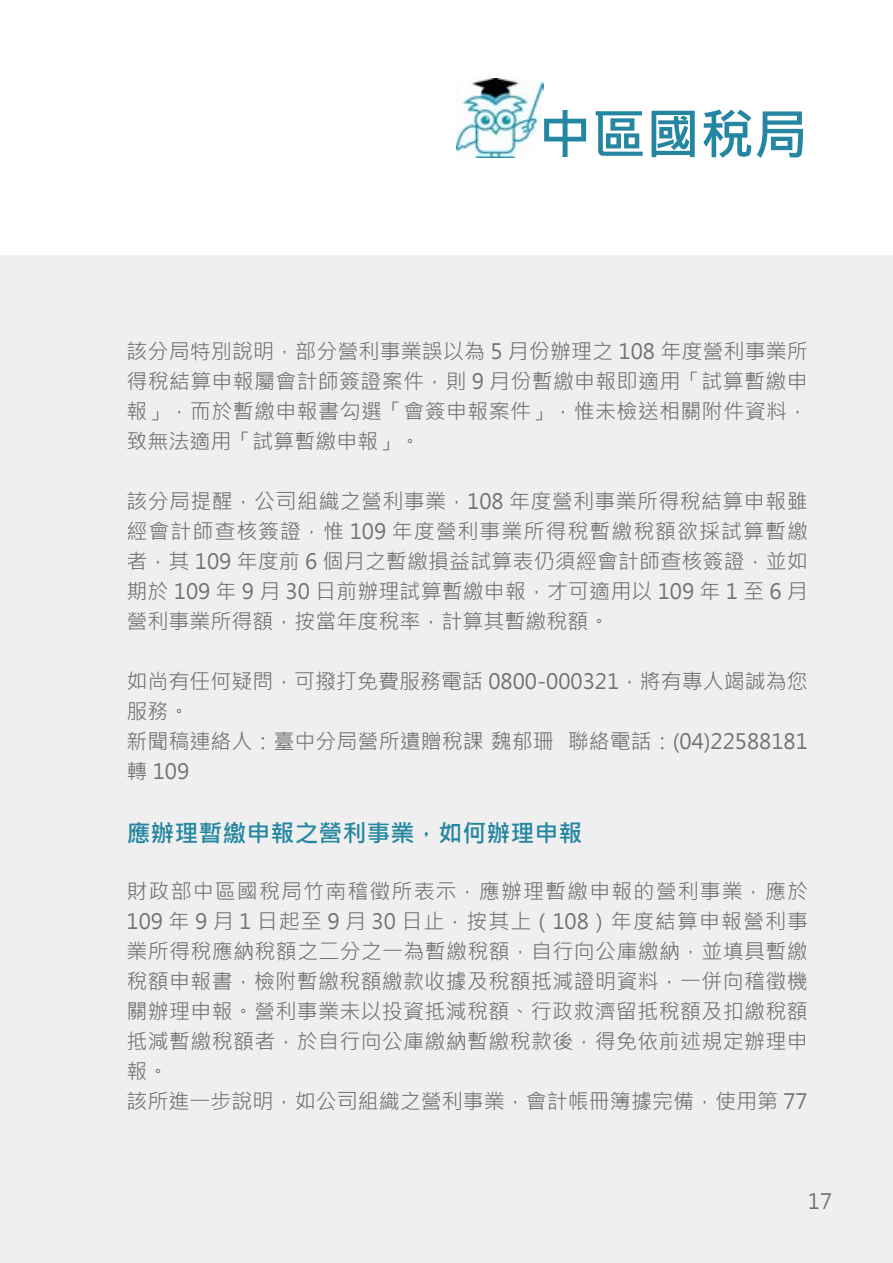
<style>
.page{position:relative;width:893px;height:1263px;background:#fff}
.page>*{position:absolute;margin:0;border:0;box-sizing:border-box;transform-origin:0 0}
.t1{font:700 54px "Microsoft Jheng Hei";color:#2486a0}
.t2{font:700 24px "Microsoft Jheng Hei";color:#2486a0}
.t3{font:21px/30px "Microsoft Jheng Hei";letter-spacing:.015em;color:#727171;text-align:justify}
</style>
<div class="page">
<div style="left:0;top:256px;width:893px;height:1007px;background:#efefef"></div>
<img style="left:457px;top:79px;width:86px;height:79px">
<h1 class="t1" style="left:538px;top:101px;width:271px">中區國稅局</h1>
<p class="t3" style="left:126px;top:336px;width:683px">該分局特別說明，部分營利事業誤以為 5 月份辦理之 108 年度營利事業所得稅結算申報屬會計師簽證案件，則 9 月份暫繳申報即適用「試算暫繳申報」，而於暫繳申報書勾選「會簽申報案件」，惟未檢送相關附件資料，致無法適用「試算暫繳申報」。</p>
<p class="t3" style="left:126px;top:486px;width:683px">該分局提醒，公司組織之營利事業，108 年度營利事業所得稅結算申報雖經會計師查核簽證，惟 109 年度營利事業所得稅暫繳稅額欲採試算暫繳者，其 109 年度前 6 個月之暫繳損益試算表仍須經會計師查核簽證，並如期於 109 年 9 月 30 日前辦理試算暫繳申報，才可適用以 109 年 1 至 6 月營利事業所得額，按當年度稅率，計算其暫繳稅額。</p>
<p class="t3" style="left:126px;top:666px;width:683px;text-align:left">如尚有任何疑問，可撥打免費服務電話 0800-000321，將有專人竭誠為您服務。<br>新聞稿連絡人：臺中分局營所遺贈稅課 魏郁珊 聯絡電話：(04)22588181轉 109</p>
<p class="t2" style="left:126px;top:818px;width:457px">應辦理暫繳申報之營利事業，如何辦理申報</p>
<p class="t3" style="left:126px;top:876px;width:683px;text-align:left">財政部中區國稅局竹南稽徵所表示，應辦理暫繳申報的營利事業，應於109 年 9 月 1 日起至 9 月 30 日止，按其上（108）年度結算申報營利事業所得稅應納稅額之二分之一為暫繳稅額，自行向公庫繳納，並填具暫繳稅額申報書，檢附暫繳稅額繳款收據及稅額抵減證明資料，一併向稽徵機關辦理申報。營利事業未以投資抵減稅額、行政救濟留抵稅額及扣繳稅額抵減暫繳稅額者，於自行向公庫繳納暫繳稅款後，得免依前述規定辦理申報。<br>該所進一步說明，如公司組織之營利事業，會計帳冊簿據完備，使用第 77</p>
<p class="t3" style="left:808px;top:1187px;width:26px">17</p>
</div>
